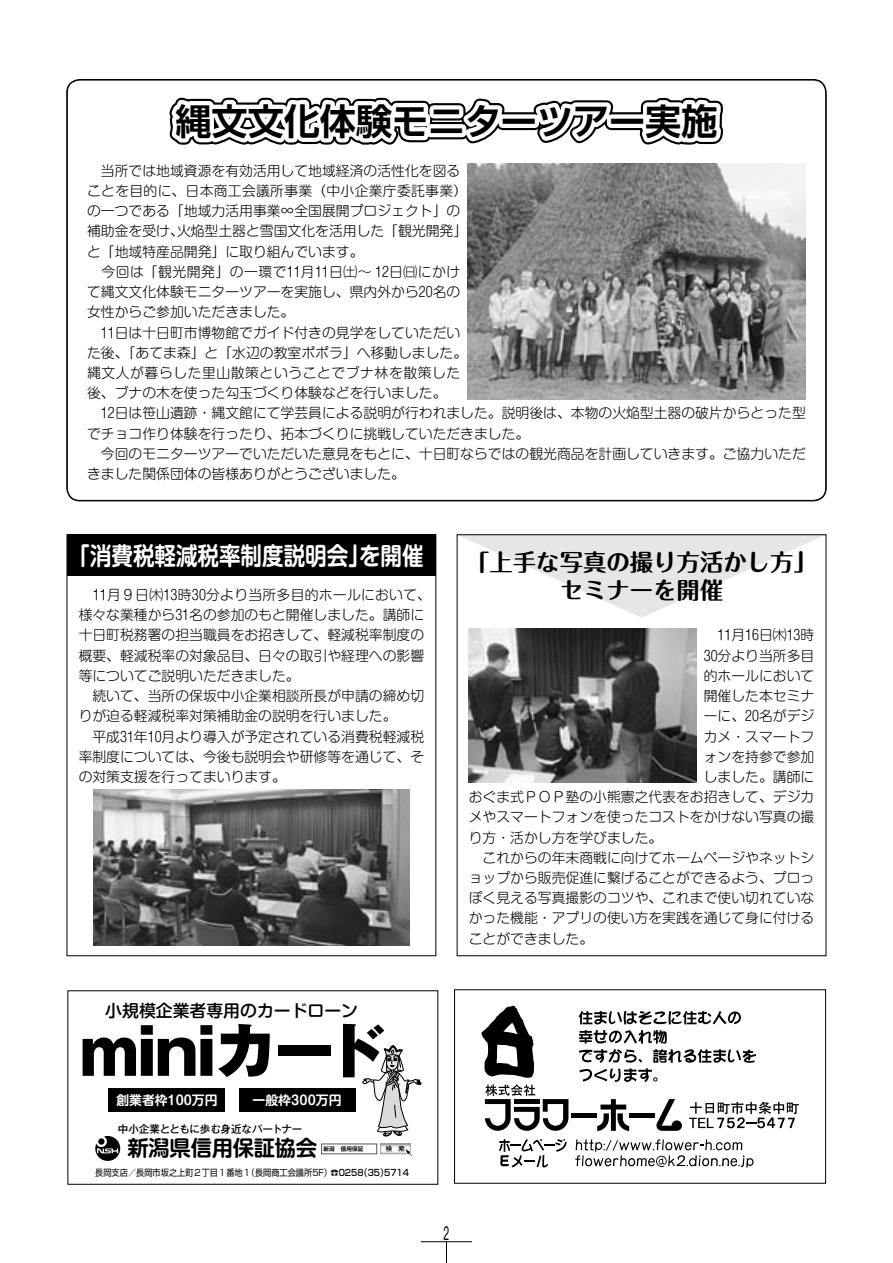
<style>
.page{position:relative;width:893px;height:1263px;background:#fff}
.page>*{position:absolute;margin:0;border:0;box-sizing:border-box;transform-origin:0 0}
.t1{font:800 63px "Gothic MB101 Pro";color:#000}
.t2{font:700 36.15px "Shin Go Pro De";color:#000}
.t3{font:700 24.45px "Shin M Go Pro De";color:#fff;scale:.88 1}
.t4{font:700 23.4px/27.6px "Maru Fo Pro";color:#000;text-align:center}
.t5{font:700 21.3px "Shin M Go Pro De";letter-spacing:-.01em;color:#000}
.t6{font:16.95px "Shin M Go Pro";color:#000;scale:.55 1}
.t7{font:500 16.8px "Shin M Go Pro";color:#000}
.t8{font:300 13.8px/20.2px "Shin M Go Pro";color:#000}
.t9{font:300 13.8px "Shin M Go Pro";letter-spacing:.02em;color:#000}
.t10{font:700 12.75px "Shin M Go Pro De";color:#fff}
.t11{font:500 10.5px "Gothic MB101 Pro";letter-spacing:-.01em;color:#000}
.t12{font:9px "Shin Go Pro";color:#000;scale:.91 1}
.t13{font:500 9px "Shin Go Pro";color:#000;scale:.91 1}
.t14{font:500 6.3px "Shin Go Pro";color:#000}
.t15{font:700 5.55px "Shin Go Pro De";letter-spacing:.03em;color:#000}
.s1{font-size:59.85px}
</style>
<div class="page">
<svg style="left:446px;top:1242px;width:1px;height:21px"></svg>
<hr style="left:421px;top:1241px;width:51px;height:1px;background:#000">
<svg style="left:461px;top:536px;width:361px;height:82px"></svg>
<svg style="left:689px;top:1102px;width:110px;height:26px"></svg>
<svg style="left:481px;top:1005px;width:53px;height:73px"></svg>
<div style="left:572px;top:1113px;width:25px;height:5px;background:#000"></div>
<div style="left:629px;top:1113px;width:26px;height:5px;background:#000"></div>
<svg style="left:597px;top:1099px;width:32px;height:32px"></svg>
<svg style="left:656px;top:1099px;width:26px;height:32px"></svg>
<svg style="left:485px;top:1084px;width:83px;height:47px"></svg>
<svg style="left:579px;top:1011px;width:162px;height:13px"></svg>
<svg style="left:579px;top:1030px;width:177px;height:52px"></svg>
<svg style="left:499px;top:1139px;width:68px;height:28px"></svg>
<svg style="left:575px;top:1139px;width:178px;height:28px"></svg>
<div style="left:454px;top:989px;width:372px;height:195px;border:1px solid #000"></div>
<div style="left:321px;top:1143px;width:56px;height:11px;border:1px solid #595757"></div>
<svg style="left:382px;top:1146px;width:26px;height:6px"></svg>
<div style="left:380px;top:1144px;width:30px;height:10px;border:1px solid #9f9fa0"></div>
<svg style="left:403px;top:1147px;width:9px;height:9px"></svg>
<svg style="left:95px;top:1136px;width:25px;height:25px"></svg>
<div style="left:108px;top:1088px;width:117px;height:24px;background:#000"></div>
<div style="left:239px;top:1088px;width:116px;height:24px;background:#000"></div>
<svg style="left:362px;top:1045px;width:59px;height:91px"></svg>
<div style="left:67px;top:990px;width:371px;height:195px;border:1px solid #000"></div>
<svg style="left:165px;top:79px;width:561px;height:85px"></svg>
<img style="left:467px;top:164px;width:339px;height:236px">
<div style="left:67px;top:535px;width:369px;height:41px;background:#000"></div>
<img style="left:94px;top:790px;width:315px;height:155px">
<img style="left:469px;top:629px;width:228px;height:154px">
<h2 class="t2" style="left:175px;top:91px;width:544px">縄文文化体験モニターツアー実施</h2>
<p class="t8" style="left:87px;top:159px;width:375px">　当所では地域資源を有効活用して地域経済の活性化を図る</p>
<p class="t9" style="left:87px;top:180px;width:382px">ことを目的に、日本商工会議所事業（中小企業庁委託事業(</p>
<p class="t8" style="left:87px;top:199px;width:375px">の一つである「地域力活用事業∞全国展開プロジェクト」の</p>
<p class="t8" style="left:177px;top:220px;width:292px">火焔型土器と雪国文化を活用した「観光開発「</p>
<p class="t8" style="left:87px;top:220px;width:720px">補助金を受け、<br>と「地域特産品開発」に取り組んでいます。<br>　今回は「観光開発」の一環で11月11日㈯～ 12日㈰にかけ<br>て縄文文化体験モニターツアーを実施し、県内外から20名の<br>女性からご参加いただきました。<br>　11日は十日町市博物館でガイド付きの見学をしていただい<br>た後、「あてま森」と「水辺の教室ポポラ」へ移動しました。<br>縄文人が暮らした里山散策ということでブナ林を散策した<br>後、ブナの木を使った勾玉づくり体験などを行いました。<br>　12日は笹山遺跡・縄文館にて学芸員による説明が行われました。説明後は、本物の火焔型土器の破片からとった型でチョコ作り体験を行ったり、拓本づくりに挑戦していただきました。<br>　今回のモニターツアーでいただいた意見をもとに、十日町ならではの観光商品を計画していきます。ご協力いただきました関係団体の皆様ありがとうございました。</p>
<h3 class="t3" style="left:69px;top:536px;width:405px">「消費税軽減税率制度説明会を開催</h3>
<h3 class="t3" style="left:348px;top:536px;width:26px">」</h3>
<p class="t9" style="left:107px;top:584px;width:325px">月９日㈭１３時３０分より当所多目的ホールにおいて、</p>
<p class="t8" style="left:93px;top:583px;width:7px">１１</p>
<p class="t8" style="left:79px;top:603px;width:347px">様々な業種から31名の参加のもと開催しました。講師に</p>
<p class="t8" style="left:79px;top:623px;width:347px">十日町税務署の担当職員をお招きして、軽減税率制度の</p>
<p class="t8" style="left:79px;top:644px;width:347px">概要、軽減税率の対象品目、日々の取引や経理への影響</p>
<p class="t8" style="left:79px;top:664px;width:223px">等についてご説明いただきました。</p>
<p class="t8" style="left:79px;top:684px;width:347px">　続いて、当所の保坂中小企業相談所長が申請の締め切</p>
<p class="t8" style="left:79px;top:704px;width:319px">りが迫る軽減税率対策補助金の説明を行いました。</p>
<p class="t8" style="left:162px;top:724px;width:264px">月より導入が予定されている消費税軽減税</p>
<p class="t8" style="left:79px;top:724px;width:347px">　平成３１年１０<br>率制度については、今後も説明会や研修等を通じて、その対策支援を行ってまいります。</p>
<h3 class="t4" style="left:466px;top:546px;width:352px">「上手な写真の撮り方活かし方「セミナーを開催</h3>
<p class="t8" style="left:731px;top:623px;width:84px">月１６日㈭１３時</p>
<p class="t8" style="left:718px;top:623px;width:7px">１１</p>
<p class="t8" style="left:704px;top:644px;width:112px">３０分より当所多目</p>
<p class="t8" style="left:704px;top:664px;width:112px">的ホールにおいて</p>
<p class="t8" style="left:704px;top:684px;width:112px">開催した本セミナ</p>
<p class="t8" style="left:704px;top:704px;width:112px">ーに、20名がデジ</p>
<p class="t8" style="left:704px;top:724px;width:112px">カメ・スマートフ</p>
<p class="t8" style="left:704px;top:745px;width:112px">ォンを持参で参加</p>
<p class="t8" style="left:704px;top:765px;width:112px">しました。講師に</p>
<p class="t8" style="left:469px;top:785px;width:347px">おぐま式ＰＯＰ塾の小熊憲之代表をお招きして、デジカ</p>
<p class="t8" style="left:469px;top:805px;width:347px">メやスマートフォンを使ったコストをかけない写真の撮</p>
<p class="t8" style="left:469px;top:825px;width:195px">り方・活かし方を学びました。</p>
<p class="t8" style="left:469px;top:846px;width:347px">　これからの年末商戦に向けてホームページやネットシ</p>
<p class="t8" style="left:469px;top:866px;width:347px">ョップから販売促進に繫げることができるよう、プロっ</p>
<p class="t8" style="left:469px;top:886px;width:347px">ぽく見える写真撮影のコツや、これまで使い切れていな</p>
<p class="t8" style="left:469px;top:906px;width:347px">かった機能・アプリの使い方を実践を通じて身に付ける</p>
<p class="t8" style="left:469px;top:926px;width:126px">ことができました。</p>
<p class="t7" style="left:105px;top:997px;width:254px">小規模企業者専用のカードローン</p>
<h1 class="t1" style="left:78px;top:999px;width:310px">ｍｉｎｉ<span class="s1">カード</span></h1>
<p class="t10" style="left:316px;top:1090px;width:27px">万円</p>
<p class="t10" style="left:116px;top:1090px;width:103px">創業者枠100万円</p>
<p class="t10" style="left:253px;top:1090px;width:40px">一般枠</p>
<p class="t10" style="left:289px;top:1090px;width:31px">３００</p>
<p class="t11" style="left:118px;top:1121px;width:186px">中小企業とともに歩む身近なパートナー</p>
<h3 class="t5" style="left:127px;top:1131px;width:191px">新潟県信用保証協会</h3>
<p class="t15" style="left:323px;top:1144px;width:13px">新潟</p>
<p class="t15" style="left:341px;top:1144px;width:24px">信用保証</p>
<p class="t14" style="left:386px;top:1144px;width:20px">検　索</p>
<p class="t12" style="left:95px;top:1165px;width:262px">長岡支店／長岡市坂之上町２丁目１番地（１長岡商工会議所5 (F</p>
<p class="t13" style="left:359px;top:1165px;width:33px">)35(</p>
<p class="t13" style="left:331px;top:1165px;width:38px">☎0258</p>
<p class="t13" style="left:384px;top:1165px;width:29px">5714</p>
<p class="t6" style="left:444px;top:1219px;width:12px">2</p>
</div>
